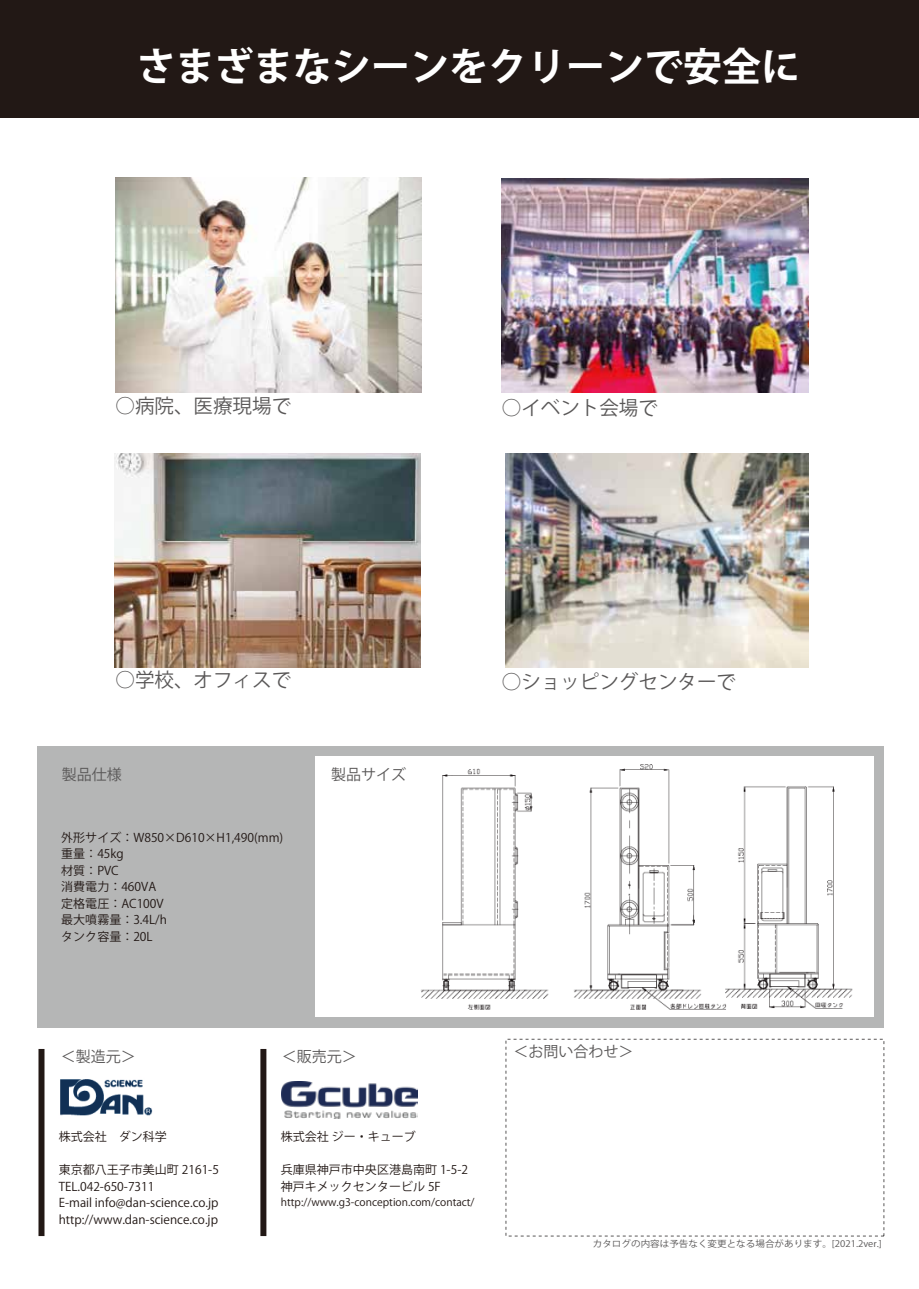
<style>
.page{position:relative;width:919px;height:1289px;background:#fff}
.page>*{position:absolute;margin:0;border:0;box-sizing:border-box;transform-origin:0 0}
.t1{font:700 39px "Koz Go Pr 6 N";color:#fff}
.t2{font:19.5px "Koz Go Pr 6 N";color:#595757}
.t3{font:15px "Koz Go Pr 6 N";color:#595757}
.t4{font:12px/16.5px "Koz Go Pr 6 N";color:#221815}
.t5{font:10.5px "Koz Go Pr 6 N";color:#221815}
.t6{font:9px "Koz Go Pr 6 N";color:#595757;scale:1.06 1}
</style>
<div class="page">
<div style="left:37px;top:746px;width:846px;height:281px;background:#b5b6b6"></div>
<div style="left:315px;top:756px;width:558px;height:260px;background:#fff"></div>
<img style="left:116px;top:178px;width:306px;height:214px">
<img style="left:502px;top:178px;width:306px;height:214px">
<img style="left:114px;top:453px;width:306px;height:214px">
<div style="left:0;top:0;width:918px;height:117px;background:#221815"></div>
<img style="left:60px;top:1079px;width:93px;height:37px">
<img style="left:281px;top:1081px;width:137px;height:37px">
<div style="left:38px;top:1048px;width:6px;height:187px;background:#221815"></div>
<div style="left:260px;top:1048px;width:6px;height:187px;background:#221815"></div>
<img style="left:412px;top:764px;width:452px;height:253px">
<img style="left:506px;top:453px;width:302px;height:214px">
<h1 class="t1" style="left:137px;top:44px;width:664px">さまざまなシーンをクリーンで安全に</h1>
<h2 class="t2" style="left:116px;top:395px;width:177px">○病院、医療現場で</h2>
<h2 class="t2" style="left:502px;top:397px;width:157px">○イベント会場で</h2>
<h2 class="t2" style="left:116px;top:668px;width:177px">○学校、オフィスで</h2>
<p class="t3" style="left:62px;top:766px;width:61px">製品仕様</p>
<p class="t4" style="left:61px;top:829px;width:223px">外形サイズ：W850×D610×H1,490(mm)重量：45kg<br>材質：PVC<br>消費電力：460VA<br>定格電圧：AC100V<br>最大噴霧量：3.4L/h<br>タンク容量：20L</p>
<p class="t3" style="left:331px;top:766px;width:76px">製品サイズ</p>
<h2 class="t2" style="left:502px;top:670px;width:235px">○ショッピングセンターで</h2>
<p class="t3" style="left:61px;top:1048px;width:76px">＜製造元＞</p>
<p class="t3" style="left:282px;top:1048px;width:76px">＜販売元＞</p>
<p class="t3" style="left:513px;top:1042px;width:121px">＜お問い合わせ＞</p>
<p class="t4" style="left:59px;top:1128px;width:109px">株式会社　ダン科学</p>
<p class="t4" style="left:59px;top:1161px;width:162px">東京都八王子市美山町 2161-5<br>TEL.042-650-7311<br>E-mail info@dan-science.co.jp http://www.dan-science.co.jp</p>
<p class="t4" style="left:281px;top:1128px;width:136px">株式会社 ジー・キューブ</p>
<p class="t4" style="left:281px;top:1161px;width:189px">兵庫県神戸市中央区港島南町 1-5-2神戸キメックセンタービル 5F</p>
<p class="t5" style="left:281px;top:1196px;width:195px">http://www.g3-conception.com/contact/</p>
<p class="t6" style="left:592px;top:1238px;width:274px">カタログの内容は予告なく変更となる場合があります。[2021.2ver.]</p>
</div>
